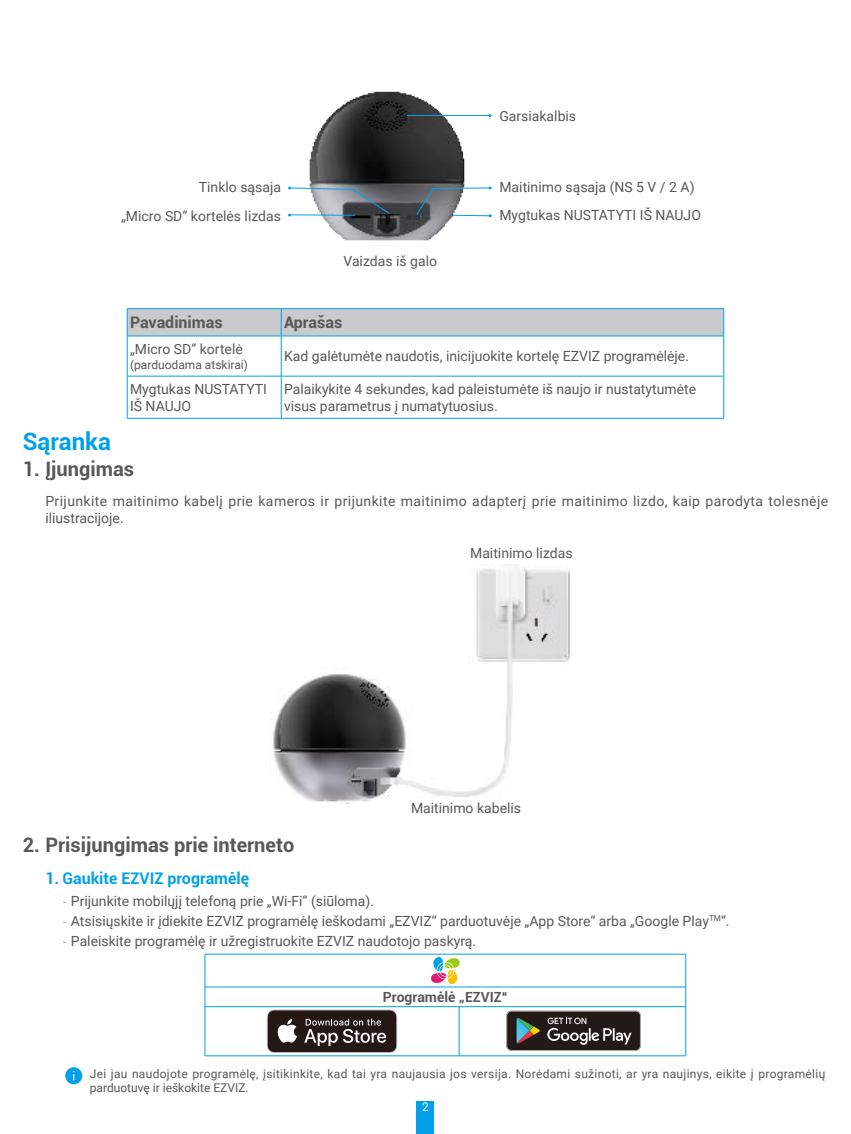
<style>
.page{position:relative;width:851px;height:1134px;background:#fff}
.page>*{position:absolute;margin:0;border:0;box-sizing:border-box;transform-origin:0 0}
.t1{font:700 24px "Roboto";color:#00a1e9}
.t2{font:700 20px "Roboto";color:#595857}
.t3{font:700 16px "Roboto";color:#00a1e9}
.t4{font:700 16px "Roboto";color:#595857}
.t5{font:14px/16.8px "Roboto";color:#595857}
.t6{font:14px/16.8px "Roboto";letter-spacing:.03em;color:#595857}
.t7{font:700 14px "Roboto";color:#595857}
.t8{font:12px/14.4px "Roboto";letter-spacing:.025em;color:#595857}
.t9{font:12px "Roboto";color:#595857}
.t10{font:12px "Roboto";color:#fff}
.s1{font-family:"DIN Cond";font-weight:300}
</style>
<div class="page">
<div style="left:417px;top:1101px;width:17px;height:33px;background:#00a1e9"></div>
<img style="left:288px;top:91px;width:204px;height:150px">
<hr style="left:407px;top:115px;width:81px;height:1px;background:#00a1e9">
<svg style="left:416px;top:187px;width:75px;height:30px"></svg>
<svg style="left:288px;top:187px;width:102px;height:30px"></svg>
<hr style="left:127px;top:308px;width:154px;height:1px;background:#00a1e9">
<hr style="left:281px;top:308px;width:442px;height:1px;background:#00a1e9">
<svg style="left:127px;top:309px;width:597px;height:27px;background:#c3c8cb"></svg>
<hr style="left:127px;top:336px;width:154px;height:1px;background:#00a1e9">
<hr style="left:127px;top:336px;width:1px;height:40px;background:#00a1e9">
<hr style="left:281px;top:336px;width:442px;height:1px;background:#00a1e9">
<hr style="left:281px;top:336px;width:1px;height:40px;background:#00a1e9">
<hr style="left:723px;top:336px;width:1px;height:40px;background:#00a1e9">
<hr style="left:127px;top:376px;width:154px;height:1px;background:#00a1e9">
<hr style="left:127px;top:376px;width:1px;height:42px;background:#00a1e9">
<hr style="left:281px;top:376px;width:442px;height:1px;background:#00a1e9">
<hr style="left:281px;top:376px;width:1px;height:42px;background:#00a1e9">
<hr style="left:723px;top:376px;width:1px;height:42px;background:#00a1e9">
<hr style="left:127px;top:418px;width:154px;height:1px;background:#00a1e9">
<hr style="left:281px;top:418px;width:442px;height:1px;background:#00a1e9">
<img style="left:273px;top:565px;width:297px;height:239px">
<hr style="left:205px;top:954px;width:254px;height:1px;background:#00a1e9">
<hr style="left:204px;top:954px;width:1px;height:33px;background:#00a1e9">
<hr style="left:459px;top:954px;width:226px;height:1px;background:#00a1e9">
<hr style="left:685px;top:954px;width:1px;height:33px;background:#00a1e9">
<hr style="left:205px;top:987px;width:254px;height:1px;background:#00a1e9">
<svg style="left:204px;top:987px;width:1px;height:19px"></svg>
<hr style="left:459px;top:987px;width:226px;height:1px;background:#00a1e9">
<svg style="left:685px;top:987px;width:1px;height:19px"></svg>
<hr style="left:205px;top:1006px;width:254px;height:1px;background:#00a1e9">
<hr style="left:204px;top:1007px;width:1px;height:49px;background:#00a1e9">
<hr style="left:459px;top:1006px;width:226px;height:1px;background:#00a1e9">
<hr style="left:458px;top:1007px;width:1px;height:49px;background:#00a1e9">
<hr style="left:685px;top:1007px;width:1px;height:49px;background:#00a1e9">
<hr style="left:205px;top:1055px;width:254px;height:1px;background:#00a1e9">
<hr style="left:459px;top:1055px;width:226px;height:1px;background:#00a1e9">
<svg style="left:431px;top:957px;width:29px;height:27px"></svg>
<svg style="left:267px;top:1009px;width:130px;height:44px;background:#504644"></svg>
<svg style="left:506px;top:1011px;width:134px;height:40px;background:#443e3b"></svg>
<div style="left:65px;top:1067px;width:17px;height:17px;background:#00a1e9;border-radius:50%"></div>
<p class="t5" style="left:499px;top:107px;width:78px">Garsiakalbis</p>
<p class="t5" style="left:199px;top:178px;width:84px">Tinklo sąsaja</p>
<p class="t5" style="left:499px;top:178px;width:197px">Maitinimo sąsaja (NS 5 V / 2 A)</p>
<p class="t5" style="left:121px;top:207px;width:161px">„Micro SD“ kortelės lizdas</p>
<p class="t5" style="left:499px;top:206px;width:203px">Mygtukas NUSTATYTI IŠ NAUJO</p>
<p class="t5" style="left:343px;top:253px;width:95px">Vaizdas iš galo</p>
<p class="t4" style="left:130px;top:311px;width:94px">Pavadinimas</p>
<p class="t4" style="left:284px;top:311px;width:60px">Aprašas</p>
<p class="t5" style="left:130px;top:340px;width:114px">„Micro SD“ kortelė</p>
<p class="t9" style="left:130px;top:356px;width:119px">(parduodama atskirai)</p>
<p class="t5" style="left:284px;top:347px;width:406px">Kad galėtumėte naudotis, inicijuokite kortelę EZVIZ programėlėje.</p>
<p class="t5" style="left:130px;top:380px;width:138px">Mygtukas NUSTATYTI<br>IŠ NAUJO</p>
<p class="t5" style="left:284px;top:380px;width:413px">Palaikykite 4 sekundes, kad paleistumėte iš naujo ir nustatytumėte visus parametrus į numatytuosius.</p>
<h1 class="t1" style="left:23px;top:425px;width:90px">Sąranka</h1>
<h2 class="t2" style="left:23px;top:454px;width:113px">1. Įjungimas</h2>
<p class="t6" style="left:45px;top:492px;width:784px">Prijunkite maitinimo kabelį prie kameros ir prijunkite maitinimo adapterį prie maitinimo lizdo, kaip parodyta tolesnėje iliustracijoje.</p>
<p class="t5" style="left:470px;top:544px;width:104px">Maitinimo lizdas</p>
<p class="t5" style="left:411px;top:799px;width:112px">Maitinimo kabelis</p>
<h2 class="t2" style="left:23px;top:831px;width:273px">2. Prisijungimas prie interneto</h2>
<p class="t3" style="left:45px;top:867px;width:205px">1. Gaukite EZVIZ programėlę</p>
<p class="t5" style="left:62px;top:892px;width:313px"><span class="s1">-</span> Prijunkite mobilųjį telefoną prie „Wi-Fi“ (siūloma).</p>
<p class="t5" style="left:62px;top:912px;width:668px"><span class="s1">-</span> Atsisiųskite ir įdiekite EZVIZ programėlę ieškodami „EZVIZ“ parduotuvėje „App Store“ arba „Google Play<sup>TM</sup>“.</p>
<p class="t5" style="left:62px;top:932px;width:415px"><span class="s1">-</span> Paleiskite programėlę ir užregistruokite EZVIZ naudotojo paskyrą.</p>
<p class="t7" style="left:383px;top:987px;width:126px">Programėlė „EZVIZ“</p>
<p class="t8" style="left:90px;top:1065px;width:737px">Jei jau naudojote programėlę, įsitikinkite, kad tai yra naujausia jos versija. Norėdami sužinoti, ar yra naujinys, eikite į programėlių parduotuvę ir ieškokite EZVIZ.</p>
<p class="t10" style="left:422px;top:1099px;width:8px">2</p>
</div>
